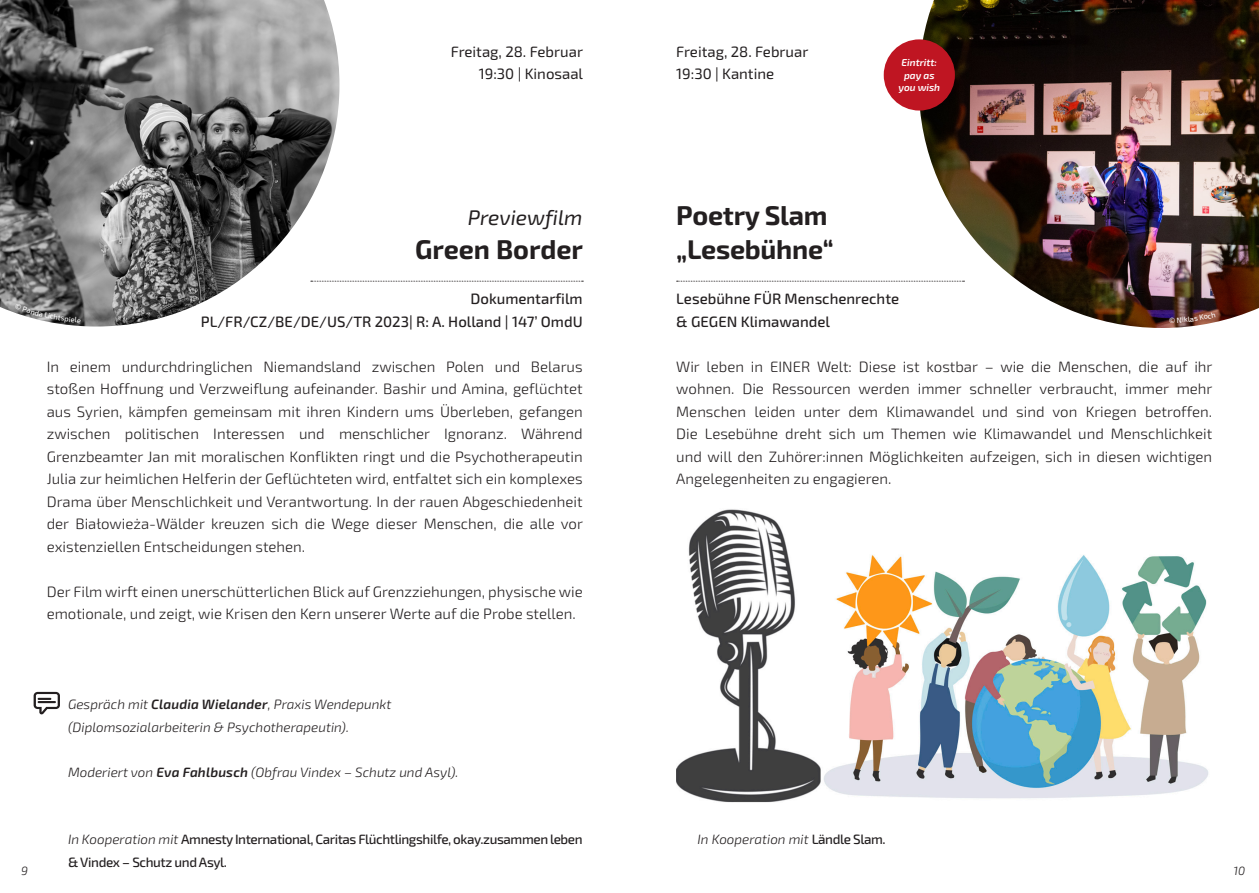
<style>
.page{position:relative;width:1259px;height:893px;background:#fff}
.page>*{position:absolute;margin:0;border:0;box-sizing:border-box;transform-origin:0 0}
.t1{font:700 27px/34.5px "Exo 2";letter-spacing:-.01em;color:#231f20}
.t2{font:italic 21px "Exo 2";color:#231f20}
.t3{font:300 15px/22.5px "Exo 2";color:#231f20;text-align:justify}
.t4{font:500 15px/22.5px "Exo 2";color:#231f20;text-align:right}
.t5{font:15px/22.5px "Exo 2";color:#231f20;text-align:right}
.t6{font:italic 300 13.5px/22.5px "Exo 2";color:#231f20}
.t7{font:500 13.5px/22.5px "Exo 2";letter-spacing:-.03em;color:#231f20}
.t8{font:italic 300 12px "Exo 2";color:#231f20}
.t9{font:italic 600 10.05px/12.9px "Exo 2";color:#fff;text-align:center}
.s1{font-weight:600}
.s2{font-weight:300;font-style:italic}
.s3{font-weight:500;font-style:normal}
</style>
<div class="page">
<svg style="left:339px;top:281px;width:244px;height:1px"></svg>
<svg style="left:34px;top:692px;width:26px;height:22px"></svg>
<img style="left:0;top:0;width:339px;height:327px">
<svg style="left:676px;top:281px;width:242px;height:1px"></svg>
<img style="left:918px;top:0;width:341px;height:328px">
<div style="left:883px;top:39px;width:72px;height:72px;background:#bf1522;border-radius:50%"></div>
<img style="left:676px;top:509px;width:533px;height:293px">
<svg style="left:15px;top:303px;width:66px;height:20px"></svg>
<svg style="left:1169px;top:312px;width:46px;height:11px"></svg>
<p class="t5" style="left:451px;top:40px;width:134px">Freitag, 28. Februar<br>19:30 | Kinosaal</p>
<h2 class="t2" style="left:468px;top:205px;width:116px">Previewfilm</h2>
<h1 class="t1" style="left:415px;top:233px;width:170px">Green Border</h1>
<p class="t4" style="left:201px;top:288px;width:383px">Dokumentarfilm<br>PL/FR/CZ/BE/DE/US/TR 2023| R: A. Holland | 147’ OmdU</p>
<p class="t3" style="left:47px;top:355px;width:538px">In einem undurchdringlichen Niemandsland zwischen Polen und Belarus stoßen Hoffnung und Verzweiflung aufeinander. Bashir und Amina, geflüchtet aus Syrien, kämpfen gemeinsam mit ihren Kindern ums Überleben, gefangen zwischen politischen Interessen und menschlicher Ignoranz. Während Grenzbeamter Jan mit moralischen Konflikten ringt und die Psychotherapeutin Julia zur heimlichen Helferin der Geflüchteten wird, entfaltet sich ein komplexes Drama über Menschlichkeit und Verantwortung. In der rauen Abgeschiedenheit der Białowieża-Wälder kreuzen sich die Wege dieser Menschen, die alle vor existenziellen Entscheidungen stehen.</p>
<p class="t3" style="left:47px;top:580px;width:537px">Der Film wirft einen unerschütterlichen Blick auf Grenzziehungen, physische wie emotionale, und zeigt, wie Krisen den Kern unserer Werte auf die Probe stellen.</p>
<p class="t8" style="left:21px;top:864px;width:8px">9</p>
<p class="t6" style="left:68px;top:693px;width:325px">Gespräch mit <span class="s1">Claudia Wielander</span>, Praxis Wendepunkt (Diplomsozialarbeiterin &amp; Psychotherapeutin).</p>
<p class="t6" style="left:68px;top:761px;width:392px">Moderiert von <span class="s1">Eva Fahlbusch</span> (Obfrau Vindex – Schutz und Asyl).</p>
<p class="t7" style="left:68px;top:828px;width:516px"><span class="s2">In Kooperation mit</span> Amnesty International, Caritas Flüchtlingshilfe, okay.zusammen leben &amp; Vindex – Schutz und Asyl.</p>
<p class="t5" style="left:676px;top:40px;width:134px;text-align:left">Freitag, 28. Februar<br>19:30 | Kantine</p>
<h1 class="t1" style="left:676px;top:198px;width:159px">Poetry Slam „Lesebühne“</h1>
<p class="t9" style="left:898px;top:56px;width:43px">Eintritt: pay as you wish</p>
<p class="t4" style="left:676px;top:288px;width:224px;text-align:left">Lesebühne FÜR Menschenrechte &amp; GEGEN Klimawandel</p>
<p class="t3" style="left:676px;top:355px;width:538px">Wir leben in EINER Welt: Diese ist kostbar – wie die Menschen, die auf ihr wohnen. Die Ressourcen werden immer schneller verbraucht, immer mehr Menschen leiden unter dem Klimawandel und sind von Kriegen betroffen.<br>Die Lesebühne dreht sich um Themen wie Klimawandel und Menschlichkeit und will den Zuhörer:innen Möglichkeiten aufzeigen, sich in diesen wichtigen Angelegenheiten zu engagieren.</p>
<p class="t6" style="left:697px;top:828px;width:190px">In Kooperation mit <span class="s3">Ländle Slam.</span></p>
<p class="t8" style="left:1233px;top:864px;width:13px">10</p>
</div>
